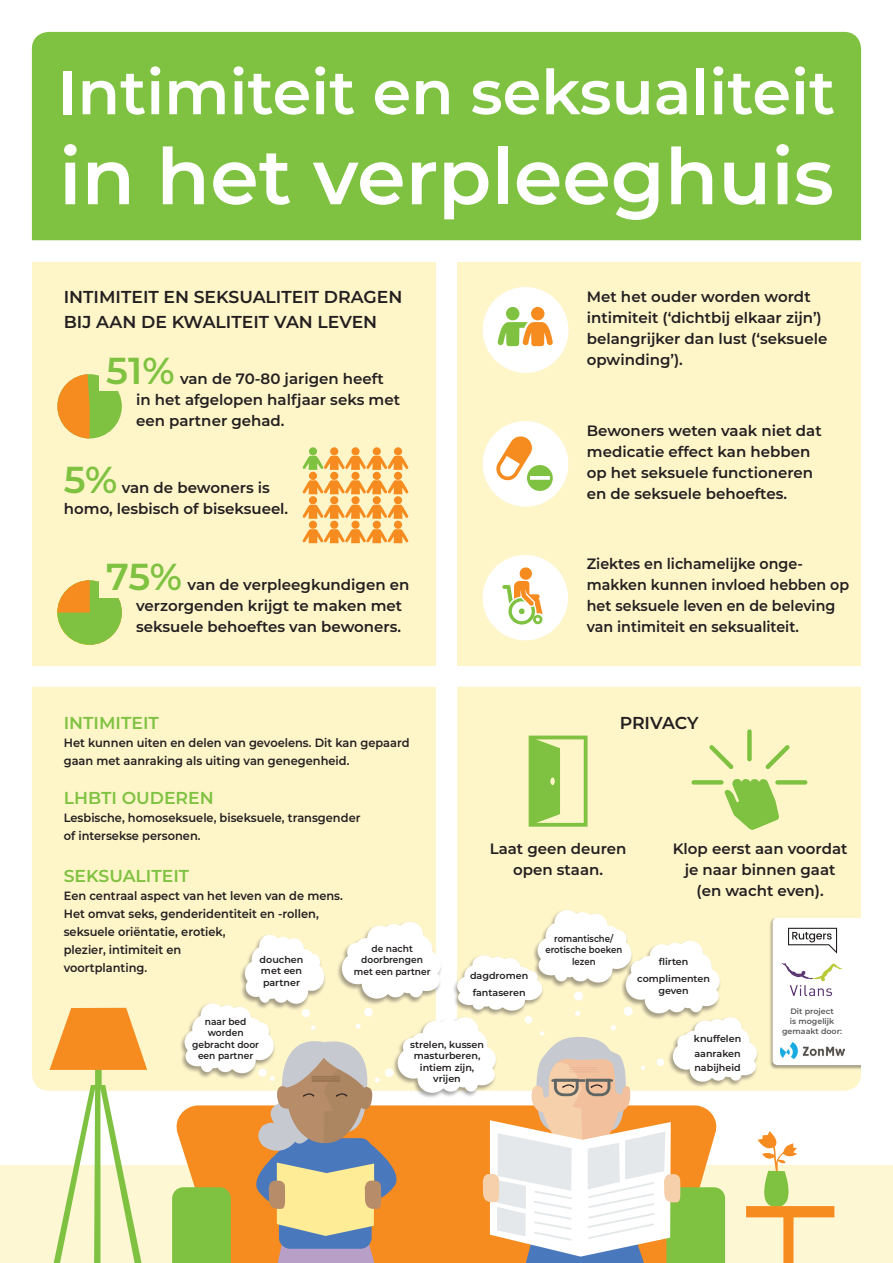
<style>
.page{position:relative;width:893px;height:1263px;background:#fff}
.page>*{position:absolute;margin:0;border:0;box-sizing:border-box;transform-origin:0 0}
.t1{font:600 77.85px "Montserrat";color:#fff}
.t2{font:600 61.95px "Montserrat";color:#fff}
.t3{font:600 37.5px "Montserrat";color:#7fc241}
.t4{font:600 17.25px/25.7px "Montserrat";color:#231f20}
.t5{font:600 17.25px "Montserrat";color:#7fc241}
.t6{font:600 15px/21px "Montserrat";color:#231f20}
.t7{font:600 15px/21px "Montserrat";color:#231f20;scale:.95 1}
.t8{font:600 12px/18px "Montserrat";color:#231f20;scale:.95 1}
.t9{font:600 9.6px/11.4px "Montserrat";color:#231f20;text-align:center}
.t10{font:600 9.6px/11.4px "Montserrat";color:#231f20;text-align:center;scale:.95 1}
.t11{font:600 9.6px/11.4px "Montserrat";color:#231f20;text-align:center;scale:.9 1}
.t12{font:600 7.95px/10.1px "Montserrat";color:#57585a;text-align:center}
</style>
<div class="page">
<div style="left:0;top:1165px;width:893px;height:98px;background:#fef7d4"></div>
<div style="left:32px;top:261px;width:404px;height:404px;background:#fef5c9"></div>
<div style="left:32px;top:32px;width:829px;height:208px;background:#7fc241"></div>
<div style="left:457px;top:261px;width:404px;height:404px;background:#fef5c9"></div>
<div style="left:32px;top:687px;width:404px;height:404px;background:#fef5c9"></div>
<div style="left:457px;top:687px;width:404px;height:223px;background:#fef5c9"></div>
<svg style="left:50px;top:1008px;width:97px;height:255px"></svg>
<div style="left:57px;top:374px;width:65px;height:64px;background:#7fc241;border-radius:50%"></div>
<svg style="left:57px;top:374px;width:33px;height:64px"></svg>
<div style="left:100px;top:375px;width:30px;height:16px;background:#fef5c9"></div>
<div style="left:57px;top:580px;width:65px;height:65px;background:#7fc241;border-radius:50%"></div>
<svg style="left:57px;top:580px;width:33px;height:65px"></svg>
<div style="left:100px;top:582px;width:30px;height:15px;background:#fef5c9"></div>
<div style="left:483px;top:422px;width:85px;height:85px;background:#fff;border-radius:50%"></div>
<svg style="left:496px;top:436px;width:57px;height:55px"></svg>
<div style="left:483px;top:288px;width:84px;height:84px;background:#fff;border-radius:50%"></div>
<div style="left:506px;top:307px;width:13px;height:13px;background:#7fc241;border-radius:50%"></div>
<svg style="left:497px;top:322px;width:56px;height:24px"></svg>
<div style="left:531px;top:307px;width:13px;height:13px;background:#f68b1f;border-radius:50%"></div>
<svg style="left:529px;top:736px;width:59px;height:91px;background:#b4d77a"></svg>
<svg style="left:724px;top:778px;width:55px;height:52px;background:#a9d26e"></svg>
<div style="left:747px;top:729px;width:5px;height:32px;background:#7fc241;border-radius:2px"></div>
<svg style="left:765px;top:745px;width:25px;height:24px"></svg>
<div style="left:775px;top:780px;width:32px;height:5px;background:#7fc241;border-radius:2px"></div>
<svg style="left:709px;top:745px;width:25px;height:24px"></svg>
<div style="left:691px;top:780px;width:33px;height:5px;background:#7fc241;border-radius:2px"></div>
<div style="left:483px;top:556px;width:84px;height:84px;background:#fff;border-radius:50%"></div>
<svg style="left:502px;top:567px;width:41px;height:57px"></svg>
<div style="left:309px;top:447px;width:8px;height:8px;background:#7fc241;border-radius:50%"></div>
<div style="left:330px;top:447px;width:8px;height:8px;background:#f68b1f;border-radius:50%"></div>
<div style="left:351px;top:447px;width:9px;height:8px;background:#f68b1f;border-radius:50%"></div>
<svg style="left:302px;top:456px;width:106px;height:14px"></svg>
<div style="left:373px;top:447px;width:8px;height:8px;background:#f68b1f;border-radius:50%"></div>
<div style="left:394px;top:447px;width:8px;height:8px;background:#f68b1f;border-radius:50%"></div>
<div style="left:309px;top:472px;width:8px;height:8px;background:#f68b1f;border-radius:50%"></div>
<div style="left:309px;top:496px;width:8px;height:8px;background:#f68b1f;border-radius:50%"></div>
<div style="left:309px;top:521px;width:8px;height:8px;background:#f68b1f;border-radius:50%"></div>
<div style="left:330px;top:472px;width:8px;height:8px;background:#f68b1f;border-radius:50%"></div>
<div style="left:330px;top:496px;width:8px;height:8px;background:#f68b1f;border-radius:50%"></div>
<div style="left:330px;top:521px;width:8px;height:8px;background:#f68b1f;border-radius:50%"></div>
<div style="left:351px;top:472px;width:9px;height:8px;background:#f68b1f;border-radius:50%"></div>
<div style="left:351px;top:496px;width:9px;height:8px;background:#f68b1f;border-radius:50%"></div>
<div style="left:351px;top:521px;width:9px;height:8px;background:#f68b1f;border-radius:50%"></div>
<svg style="left:302px;top:480px;width:106px;height:14px"></svg>
<svg style="left:302px;top:505px;width:106px;height:14px"></svg>
<svg style="left:302px;top:529px;width:106px;height:14px"></svg>
<div style="left:373px;top:472px;width:8px;height:8px;background:#f68b1f;border-radius:50%"></div>
<div style="left:373px;top:496px;width:8px;height:8px;background:#f68b1f;border-radius:50%"></div>
<div style="left:373px;top:521px;width:8px;height:8px;background:#f68b1f;border-radius:50%"></div>
<div style="left:394px;top:472px;width:8px;height:8px;background:#f68b1f;border-radius:50%"></div>
<div style="left:394px;top:496px;width:8px;height:8px;background:#f68b1f;border-radius:50%"></div>
<div style="left:394px;top:521px;width:8px;height:8px;background:#f68b1f;border-radius:50%"></div>
<svg style="left:172px;top:910px;width:689px;height:353px"></svg>
<h2 class="t2" style="left:58px;top:48px;width:779px">Intimiteit en seksualiteit</h2>
<h1 class="t1" style="left:59px;top:121px;width:776px">in het verpleeghuis</h1>
<p class="t4" style="left:64px;top:283px;width:340px">INTIMITEIT EN SEKSUALITEIT DRAGEN<br>BIJ AAN DE KWALITEIT VAN LEVEN</p>
<h3 class="t3" style="left:106px;top:344px;width:70px">51%</h3>
<p class="t6" style="left:136px;top:368px;width:265px;text-indent:44px">van de 70-80 jarigen heeft in het afgelopen halfjaar seks met een partner gehad.</p>
<h3 class="t3" style="left:64px;top:453px;width:55px">5%</h3>
<p class="t6" style="left:64px;top:476px;width:226px;text-indent:58px">van de bewoners is homo, lesbisch of biseksueel.</p>
<h3 class="t3" style="left:106px;top:550px;width:77px">75%</h3>
<p class="t6" style="left:136px;top:574px;width:275px;text-indent:52px">van de verpleegkundigen en verzorgenden krijgt te maken met seksuele behoeftes van bewoners.</p>
<p class="t6" style="left:587px;top:285px;width:242px">Met het ouder worden wordt intimiteit (‘dichtbij elkaar zijn’) belangrijker dan lust (‘seksuele opwinding’).</p>
<p class="t6" style="left:587px;top:419px;width:236px">Bewoners weten vaak niet dat medicatie effect kan hebben op het seksuele functioneren en de seksuele behoeftes.</p>
<p class="t7" style="left:587px;top:553px;width:278px">Ziektes en lichamelijke onge-- makken kunnen invloed hebben op het seksuele leven en de beleving van intimiteit en seksualiteit.</p>
<p class="t4" style="left:620px;top:709px;width:80px">PRIVACY</p>
<p class="t5" style="left:64px;top:711px;width:97px">INTIMITEIT</p>
<p class="t8" style="left:64px;top:733px;width:365px">Het kunnen uiten en delen van gevoelens. Dit kan gepaard gaan met aanraking als uiting van genegenheid.</p>
<p class="t5" style="left:64px;top:786px;width:151px">LHBTI OUDEREN</p>
<p class="t8" style="left:64px;top:808px;width:314px">Lesbische, homoseksuele, biseksuele, transgender of intersekse personen.</p>
<p class="t5" style="left:64px;top:864px;width:127px">SEKSUALITEIT</p>
<p class="t8" style="left:64px;top:886px;width:295px">Een centraal aspect van het leven van de mens.<br>Het omvat seks, genderidentiteit en -rollen, seksuele oriëntatie, erotiek,<br>plezier, intimiteit en<br>voortplanting.</p>
<p class="t6" style="left:490px;top:838px;width:138px;text-align:center">Laat geen deuren open staan.</p>
<p class="t6" style="left:673px;top:838px;width:176px;text-align:center">Klop eerst aan voordat je naar binnen gaat (en wacht even).</p>
<p class="t11" style="left:545px;top:932px;width:87px">romantische/ erotische boeken lezen</p>
<p class="t10" style="left:354px;top:942px;width:82px">de nacht doorbrengen met een partner</p>
<p class="t9" style="left:260px;top:953px;width:45px;text-align:left">douchen met een partner</p>
<p class="t9" style="left:637px;top:952px;width:74px;line-height:17.4px">flirten complimenten</p>
<p class="t9" style="left:658px;top:984px;width:32px">geven</p>
<p class="t9" style="left:694px;top:1031px;width:49px;line-height:14.7px;text-align:justify">knuffelen aanraken nabijheid</p>
<p class="t9" style="left:470px;top:966px;width:60px;line-height:17.4px;text-align:left">dagdromen fantaseren</p>
<p class="t12" style="left:782px;top:1005px;width:61px">Dit project<br>is mogelijk gemaakt door:</p>
<p class="t10" style="left:192px;top:1015px;width:72px">naar bed worden gebracht door een partner</p>
<p class="t9" style="left:410px;top:1038px;width:75px">strelen, kussen masturberen, intiem zijn, vrijen</p>
</div>
